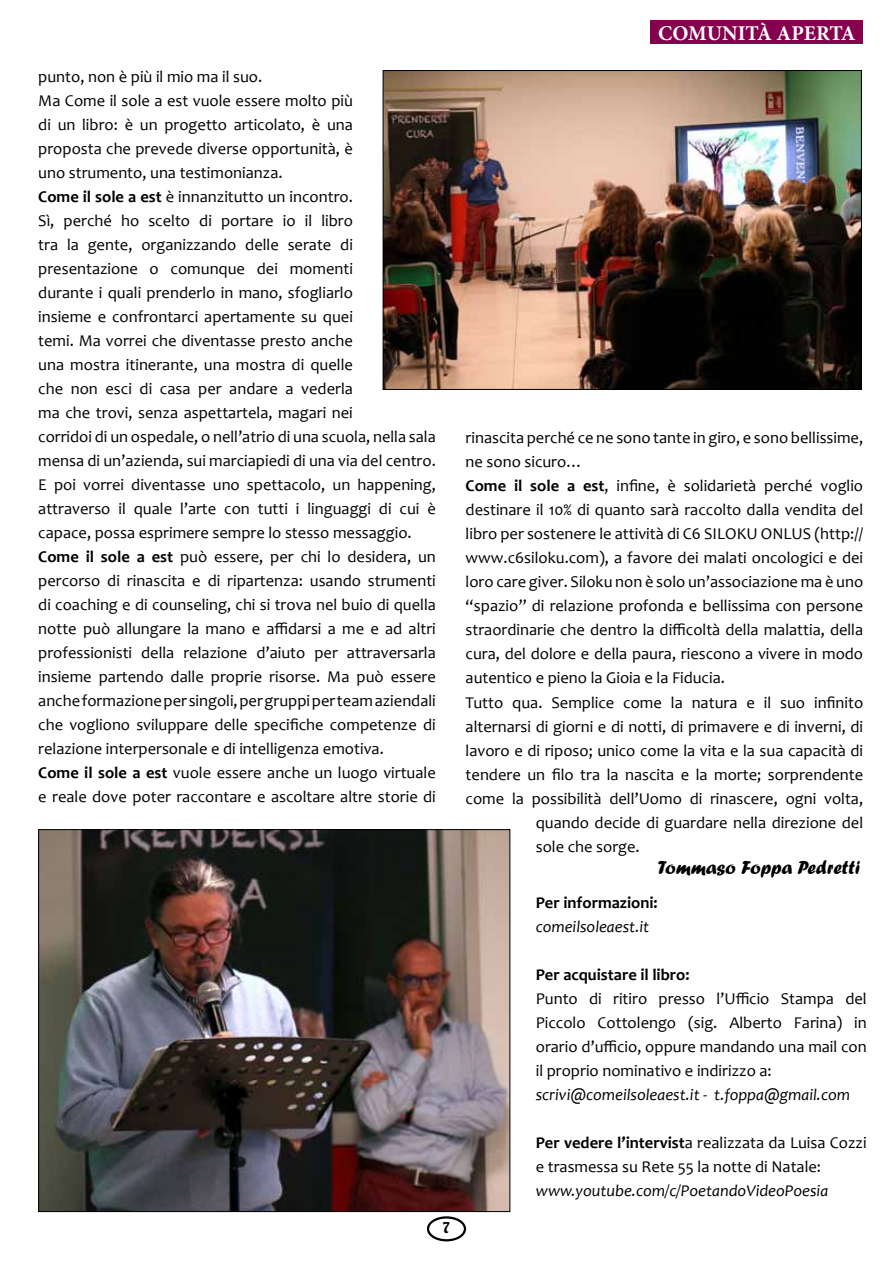
<style>
.page{position:relative;width:893px;height:1263px;background:#fff}
.page>*{position:absolute;margin:0;border:0;box-sizing:border-box;transform-origin:0 0}
.t1{font:700 21px "Minion Pro";color:#fff}
.t2{font:19.5px "Forte";color:#000}
.t3{font:16.5px/24px "Candara";color:#000}
.t4{font:italic 16.5px "Candara";color:#000}
.t5{font:700 16.5px "Candara";color:#000}
.t6{font:13.5px "Hobo Std";color:#000}
.s1{font-weight:700}
</style>
<div class="page">
<div style="left:427px;top:1216px;width:39px;height:25px;border:2px solid #000;border-radius:50%"></div>
<svg style="left:440px;top:1219px;width:14px;height:23px"></svg>
<div style="left:651px;top:21px;width:212px;height:23px;background:#85004d"></div>
<img style="left:40px;top:831px;width:468px;height:379px">
<img style="left:385px;top:72px;width:475px;height:316px">
<div style="left:383px;top:70px;width:479px;height:320px;border:1px solid #000"></div>
<p class="t3" style="left:38px;top:65px;width:399px">punto, non è più il mio ma il suo.<br>Ma Come il sole a est vuole essere molto più<br>di un libro: è un progetto articolato, è una<br>proposta che prevede diverse opportunità, è<br>uno strumento, una testimonianza.<br><span class="s1">Come il sole a est</span> è innanzitutto un incontro.<br>Sì, perché ho scelto di portare io il libro<br>tra la gente, organizzando delle serate di presentazione o comunque dei momenti<br>durante i quali prenderlo in mano, sfogliarlo<br>insieme e confrontarci apertamente su quei<br>temi. Ma vorrei che diventasse presto anche<br>una mostra itinerante, una mostra di quelle<br>che non esci di casa per andare a vederla<br>ma che trovi, senza aspettartela, magari nei<br>corridoi di un ospedale, o nell’atrio di una scuola, nella sala mensa di un’azienda, sui marciapiedi di una via del centro.<br>E poi vorrei diventasse uno spettacolo, un happening, attraverso il quale l’arte con tutti i linguaggi di cui è capace, possa esprimere sempre lo stesso messaggio.<br><span class="s1">Come il sole a est</span> può essere, per chi lo desidera, un percorso di rinascita e di ripartenza: usando strumenti di coaching e di counseling, chi si trova nel buio di quella notte può allungare la mano e affidarsi a me e ad altri professionisti della relazione d’aiuto per attraversarla insieme partendo dalle proprie risorse. Ma può essere anche formazione per singoli, per gruppi per team aziendali che vogliono sviluppare delle specifiche competenze di relazione interpersonale e di intelligenza emotiva.<br><span class="s1">Come il sole a est</span> vuole essere anche un luogo virtuale e reale dove poter raccontare e ascoltare altre storie di</p>
<p class="t6" style="left:443px;top:1218px;width:9px">7</p>
<p class="t1" style="left:658px;top:18px;width:199px">COMUNITÀ APERTA</p>
<p class="t3" style="left:466px;top:426px;width:399px">rinascita perché ce ne sono tante in giro, e sono bellissime, ne sono sicuro…<br><span class="s1">Come il sole a est</span>, infine, è solidarietà perché voglio destinare il 10% di quanto sarà raccolto dalla vendita del libro per sostenere le attività di C6 SILO KU ONLU</p>
<p class="t3" style="left:803px;top:522px;width:62px">S (http://</p>
<p class="t3" style="left:466px;top:546px;width:399px">www.c6siloku.com), a favore dei malati oncologici e dei</p>
<p class="t3" style="left:466px;top:570px;width:399px">loro care giver. Siloku non è solo un’associazione ma è uno</p>
<p class="t3" style="left:466px;top:594px;width:399px">“spazio” di relazione profonda e bellissima con persone</p>
<p class="t3" style="left:466px;top:618px;width:399px">straordinarie che dentro la difficoltà della malattia, della</p>
<p class="t3" style="left:466px;top:642px;width:399px">cura, del dolore e della paura, riescono a vivere in modo</p>
<p class="t3" style="left:466px;top:666px;width:261px">autentico e pieno la Gioia e la Fiducia.</p>
<p class="t3" style="left:466px;top:690px;width:399px">Tutto qua. Semplice come la natura e il suo infinito</p>
<p class="t3" style="left:466px;top:714px;width:399px">alternarsi di giorni e di notti, di primavere e di inverni, di</p>
<p class="t3" style="left:466px;top:738px;width:399px">lavoro e di riposo; unico come la vita e la sua capacità di</p>
<p class="t3" style="left:466px;top:762px;width:399px">tendere un filo tra la nascita e la morte; sorprendente</p>
<p class="t3" style="left:466px;top:786px;width:399px">come la possibilità dell’U omo di rinascere, ogni volta,</p>
<p class="t3" style="left:536px;top:810px;width:329px">quando decide di guardare nella direzione del</p>
<p class="t3" style="left:536px;top:834px;width:105px">sole che sorge.</p>
<p class="t2" style="left:658px;top:856px;width:204px">Tommaso Foppa Pedretti</p>
<p class="t5" style="left:536px;top:892px;width:123px">Per informazioni:</p>
<p class="t4" style="left:536px;top:916px;width:115px">comeilsoleaest.it</p>
<p class="t5" style="left:536px;top:964px;width:155px">Per acquistare il libro:</p>
<p class="t3" style="left:536px;top:987px;width:332px;text-align:justify">Punto di ritiro presso l’Ufficio Stampa del Piccolo Cottolengo (sig. Alberto Farina) in orario d’ufficio, oppure mandando una mail con il proprio nominativo e indirizzo a:</p>
<p class="t4" style="left:536px;top:1084px;width:316px">scrivi@comeilsoleaest.it - t.foppa@gmail.com</p>
<p class="t3" style="left:536px;top:1131px;width:332px"><span class="s1">Per vedere l’intervist</span>a realizzata da Luisa Cozzi e trasmessa su Rete 55 la notte di N atale:</p>
<p class="t4" style="left:536px;top:1180px;width:294px">www.youtube.com/c/PoetandoVideoPoesia</p>
</div>
